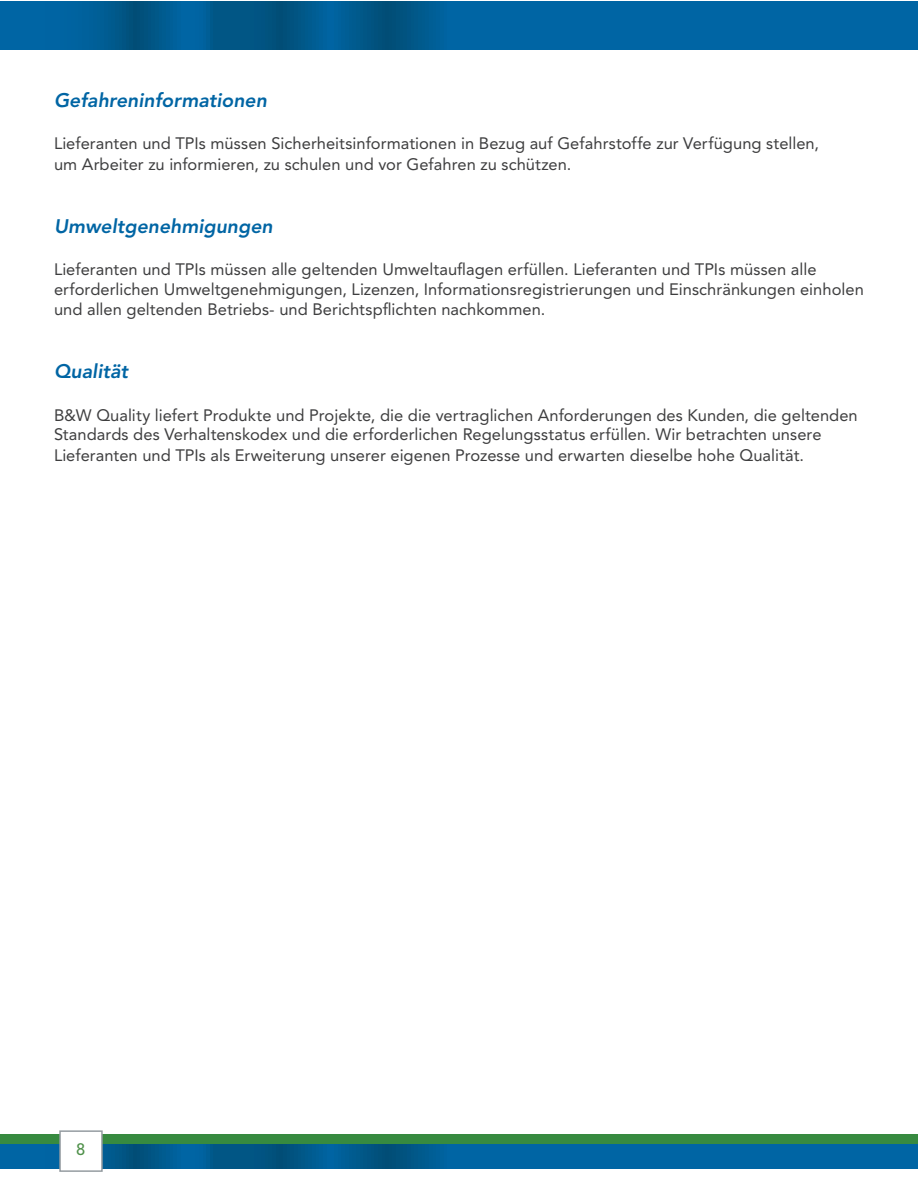
<style>
.page{position:relative;width:918px;height:1188px;background:#fff}
.page>*{position:absolute;margin:0;border:0;box-sizing:border-box;transform-origin:0 0}
.Header_13_14{font:italic 800 19.5px "Avenir LT Std";color:#0065a4}
.Body_Copy_12_14{font:16.5px/19.8px "Avenir LT Std";letter-spacing:.005em;color:#3e3e3f}
.Body_Copy_12_14-2{font:500 16.5px "Avenir LT Std";color:#50914b}
</style>
<div class="page">
<svg style="left:0;top:2px;width:918px;height:47px;background:#00609a"></svg>
<svg style="left:0;top:1144px;width:917px;height:25px;background:#006099"></svg>
<div style="left:0;top:1135px;width:918px;height:9px;background:#378a40"></div>
<svg style="left:917px;top:1144px;width:1px;height:25px"></svg>
<div style="left:59px;top:1130px;width:44px;height:42px;background:#fff;border:2px solid #959ca1"></div>
<p class="Header_13_14" style="left:54px;top:88px;width:215px">Gefahreninformationen</p>
<p class="Body_Copy_12_14" style="left:54px;top:134px;width:767px">Lieferanten und TPIs müssen Sicherheitsinformationen in Bezug auf Gefahrstoffe zur Verfügung stellen, um Arbeiter zu informieren, zu schulen und vor Gefahren zu schützen.</p>
<p class="Header_13_14" style="left:54px;top:214px;width:220px">Umweltgenehmigungen</p>
<p class="Body_Copy_12_14" style="left:54px;top:260px;width:811px">Lieferanten und TPIs müssen alle geltenden Umweltauflagen erfüllen. Lieferanten und TPIs müssen alle erforderlichen Umweltgenehmigungen, Lizenzen, Informationsregistrierungen und Einschränkungen einholen und allen geltenden Betriebs- und Berichtspflichten nachkommen.</p>
<p class="Header_13_14" style="left:54px;top:360px;width:76px">Qualität</p>
<p class="Body_Copy_12_14" style="left:54px;top:405px;width:805px">B&amp;W Quality liefert Produkte und Projekte, die die vertraglichen Anforderungen des Kunden, die geltenden<br>Standards des Verhaltenskodex und die erforderlichen Regelungsstatus erfüllen. Wir betrachten unsere<br>Lieferanten und TPIs als Erweiterung unserer eigenen Prozesse und erwarten dieselbe hohe Qualität.</p>
<p class="Body_Copy_12_14-2" style="left:76px;top:1140px;width:11px">8</p>
</div>
